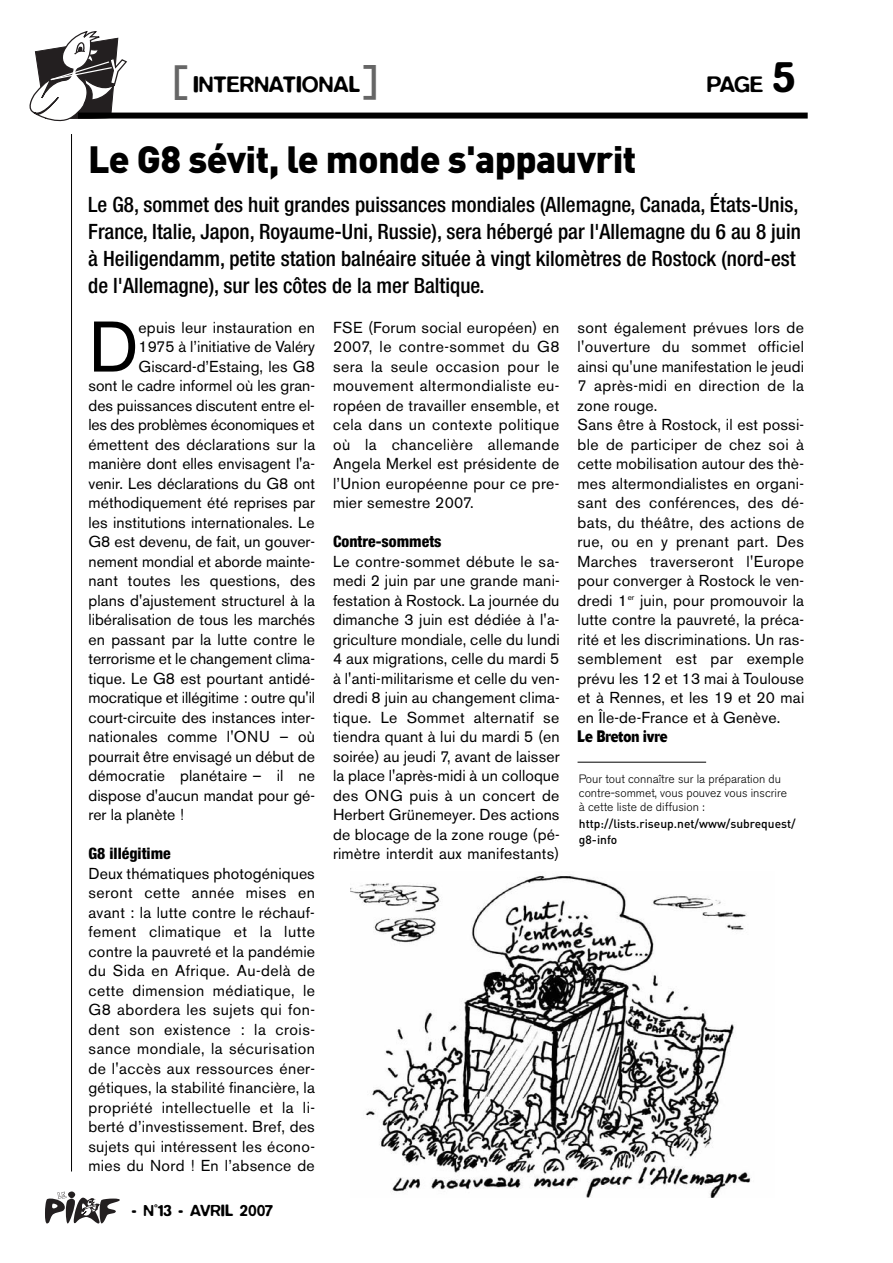
<style>
.page{position:relative;width:893px;height:1263px;background:#fff}
.page>*{position:absolute;margin:0;border:0;box-sizing:border-box;transform-origin:0 0}
.t1{font:70.8px "Akzidenz Grotesk BE";color:#000}
.t2{font:48px "Eurostile Extended Two";color:#666}
.t3{font:900 37.5px "DIN";letter-spacing:-.015em;color:#000}
.t4{font:500 23.1px "Blur";color:#000}
.t5{font:500 condensed 21.15px/27px "Helvetica Neue";color:#000}
.t6{font:500 16.5px "Blur";color:#000}
.t7{font:700 16.5px "Delta";letter-spacing:-.005em;color:#000;scale:.8 1}
.t8{font:15.75px/19.5px "Akzidenz Grotesk BE";letter-spacing:.01em;color:#000;text-align:justify}
.t9{font:15.75px "Akzidenz Grotesk BE";letter-spacing:-.01em;color:#000}
.t10{font:800 condensed 15.75px "Helvetica Neue";color:#000}
.t11{font:300 12px/14.4px "Akzidenz Grotesk BE";color:#000}
.t12{font:500 12px/16.5px "DIN";color:#000}
.s1{font-size:30px;color:#fff}
.s2{font-size:45px}
</style>
<div class="page">
<svg style="left:30px;top:32px;width:97px;height:89px"></svg>
<div style="left:78px;top:113px;width:730px;height:6px;background:#000"></div>
<hr style="left:71px;top:134px;width:1px;height:1037px;background:#000">
<svg style="left:45px;top:1191px;width:75px;height:32px"></svg>
<hr style="left:578px;top:762px;width:128px;height:1px;background:#000">
<img style="left:350px;top:875px;width:401px;height:322px">
<h2 class="t2" style="left:380px;top:100px;width:19px;rotate:-180deg">[</h2>
<h2 class="t2" style="left:172px;top:66px;width:19px">[</h2>
<h3 class="t4" style="left:193px;top:71px;width:169px">INTERNATIONAL</h3>
<h3 class="t3" style="left:88px;top:138px;width:550px">Le G8 sévit, le monde s'appauvrit</h3>
<h3 class="t4" style="left:683px;top:71px;width:114px"><span class="s1">v</span> PAGE <span class="s2">5</span></h3>
<p class="t5" style="left:88px;top:193px;width:714px">Le G8, sommet des huit grandes puissances mondiales (Allemagne, Canada, États-Unis, France, Italie, Japon, Royaume-Uni, Russie), sera hébergé par l'Allemagne du 6 au 8 juin à Heiligendamm, petite station balnéaire située à vingt kilomètres de Rostock (nord-est de l'Allemagne), sur les côtes de la mer Baltique.</p>
<h1 class="t1" style="left:88px;top:322px;width:52px">D</h1>
<p class="t8" style="left:139px;top:319px;width:178px">epuis leur instauration en</p>
<p class="t8" style="left:139px;top:338px;width:178px">1975 à l’initiative de Valéry</p>
<p class="t8" style="left:139px;top:358px;width:178px">Giscard-d’Estaing, les G8</p>
<p class="t8" style="left:89px;top:377px;width:228px">sont le cadre informel où les gran-</p>
<p class="t8" style="left:89px;top:397px;width:228px">des puissances discutent entre el-</p>
<p class="t9" style="left:89px;top:419px;width:228px">les des problèmes économiques et</p>
<p class="t8" style="left:89px;top:436px;width:228px">émettent des déclarations sur la</p>
<p class="t8" style="left:89px;top:455px;width:228px">manière dont elles envisagent l'a-</p>
<p class="t8" style="left:89px;top:475px;width:228px">venir. Les déclarations du G8 ont</p>
<p class="t8" style="left:89px;top:494px;width:228px">méthodiquement été reprises par</p>
<p class="t8" style="left:89px;top:514px;width:228px">les institutions internationales. Le</p>
<p class="t8" style="left:89px;top:533px;width:228px">G8 est devenu, de fait, un gouver-</p>
<p class="t8" style="left:89px;top:553px;width:228px">nement mondial et aborde mainte-</p>
<p class="t8" style="left:89px;top:572px;width:228px">nant toutes les questions, des</p>
<p class="t8" style="left:89px;top:592px;width:228px">plans d'ajustement structurel à la</p>
<p class="t8" style="left:89px;top:611px;width:228px">libéralisation de tous les marchés</p>
<p class="t8" style="left:89px;top:631px;width:228px">en passant par la lutte contre le</p>
<p class="t8" style="left:89px;top:650px;width:228px">terrorisme et le changement clima-</p>
<p class="t8" style="left:89px;top:670px;width:228px">tique. Le G8 est pourtant antidé-</p>
<p class="t9" style="left:89px;top:692px;width:228px">mocratique et illégitime : outre qu'il</p>
<p class="t8" style="left:89px;top:709px;width:228px">court-circuite des instances inter-</p>
<p class="t8" style="left:89px;top:728px;width:228px">nationales comme l'ONU – où</p>
<p class="t8" style="left:89px;top:748px;width:228px">pourrait être envisagé un début de</p>
<p class="t8" style="left:89px;top:767px;width:228px">démocratie planétaire – il ne</p>
<p class="t8" style="left:89px;top:787px;width:228px">dispose d'aucun mandat pour gé-</p>
<p class="t8" style="left:89px;top:806px;width:97px">rer la planète !</p>
<p class="t10" style="left:88px;top:848px;width:84px">G8 illégitime</p>
<p class="t8" style="left:88px;top:865px;width:228px">Deux thématiques photogéniques seront cette année mises en avant : la lutte contre le réchauf&shy;fement climatique et la lutte contre la pauvreté et la pandémie du Sida en Afrique. Au-delà de cette dimension médiatique, le G8 abordera les sujets qui fon&shy;dent son existence : la crois&shy;sance mondiale, la sécurisation de l'accès aux ressources éner&shy;gétiques, la stabilité financière, la propriété intellectuelle et la li&shy;berté d’investissement. Bref, des sujets qui intéressent les écono&shy;mies du Nord ! En l’absence de</p>
<p class="t6" style="left:132px;top:1200px;width:143px">- N°13 - AVRIL 2007</p>
<p class="t8" style="left:333px;top:319px;width:228px">FSE (Forum social européen) en 2007, le contre-sommet du G8 sera la seule occasion pour le mouvement altermondialiste eu&shy;ropéen de travailler ensemble, et cela dans un contexte politique où la chancelière allemande Angela Merkel est présidente de l’Union européenne pour ce pre&shy;mier semestre 2007.</p>
<p class="t10" style="left:333px;top:536px;width:110px">Contre-sommets</p>
<p class="t8" style="left:333px;top:553px;width:228px">Le contre-sommet débute le sa&shy;medi 2 juin par une grande mani&shy;festation à Rostock. La journée du dimanche 3 juin est dédiée à l'a&shy;griculture mondiale, celle du lundi 4 aux migrations, celle du mardi 5 à l'anti-militarisme et celle du ven&shy;dredi 8 juin au changement clima&shy;tique. Le Sommet alternatif se tiendra quant à lui du mardi 5 (en soirée) au jeudi 7, avant de laisser la place l'après-midi à un colloque des ONG puis à un concert de Herbert Grünemeyer. Des actions de blocage de la zone rouge (pé&shy;rimètre interdit aux manifestants)</p>
<p class="t8" style="left:577px;top:319px;width:228px;text-align:left">sont également prévues lors de l'ouverture du sommet officiel ainsi qu'une manifestation le jeudi<br>7 après-midi en direction de la zone rouge.<br>Sans être à Rostock, il est possi&shy;ble de participer de chez soi à cette mobilisation autour des thè&shy;mes altermondialistes en organi&shy;sant des conférences, des dé&shy;bats, du théâtre, des actions de rue, ou en y prenant part. Des<br>Marches traverseront l'Europe pour converger à Rostock le ven&shy;dredi 1<sup>er</sup> juin, pour promouvoir la lutte contre la pauvreté, la préca&shy;rité et les discriminations. Un ras&shy;semblement est par exemple prévu les 12 et 13 mai à Toulouse et à Rennes, et les 19 et 20 mai en Île-de-France et à Genève.</p>
<p class="t7" style="left:578px;top:730px;width:114px">Le Breton ivre</p>
<p class="t11" style="left:579px;top:772px;width:210px">Pour tout connaître sur la préparation du contre-sommet, vous pouvez vous inscrire à cette liste de diffusion :</p>
<p class="t12" style="left:579px;top:815px;width:218px">http://lists.riseup.net/www/subrequest/ g8-info</p>
</div>
